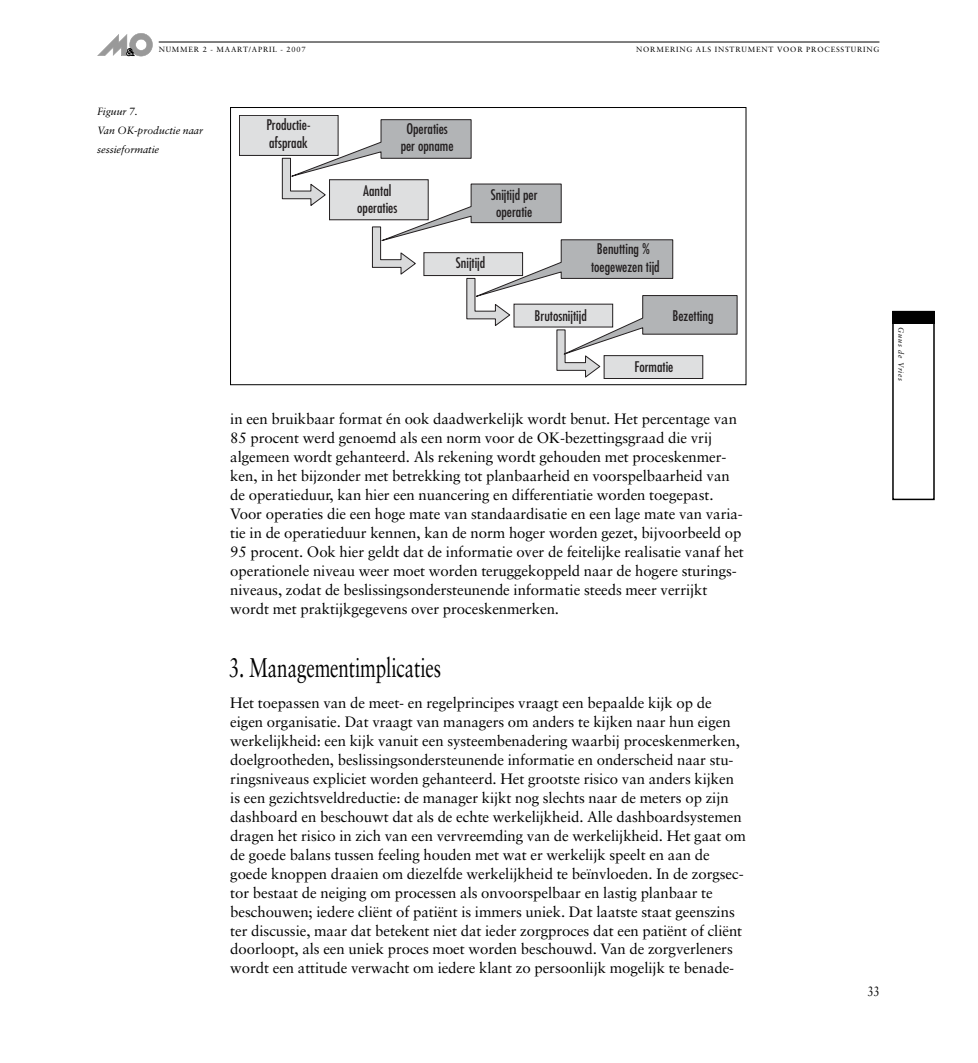
<style>
.page{position:relative;width:978px;height:1063px;background:#fff}
.page>*{position:absolute;margin:0;border:0;box-sizing:border-box;transform-origin:0 0}
.t1{font:27px "Sabon";letter-spacing:-.005em;color:#000;scale:.7 1}
.t2{font:15px/18.9px "Sabon";letter-spacing:-.005em;color:#000}
.t3{font:condensed 14.25px/17.1px "Futura";color:#231f20;text-align:center}
.t4{font:13.5px "Sabon";color:#000;scale:.8 1}
.t5{font:italic 10.5px/18.9px "Sabon";letter-spacing:-.005em;color:#000}
.t6{font:700 9px "Futura";color:#fff}
.t7{font:7.5px "Sabon";letter-spacing:.105em;color:#000}
.t8{font:italic 7.5px "Sabon";letter-spacing:.105em;color:#000}
</style>
<div class="page">
<div style="left:892px;top:311px;width:43px;height:189px;border:2px solid #000"></div>
<div style="left:892px;top:311px;width:43px;height:13px;background:#000"></div>
<div style="left:130px;top:33px;width:22px;height:23px;background:#999;border-radius:50%"></div>
<div style="left:129px;top:33px;width:24px;height:23px;border:1px solid #999;border-radius:50%"></div>
<div style="left:136px;top:39px;width:11px;height:11px;background:#fff;border-radius:50%"></div>
<div style="left:135px;top:39px;width:12px;height:12px;border:1px solid #999;border-radius:50%"></div>
<svg style="left:97px;top:34px;width:30px;height:22px"></svg>
<hr style="left:159px;top:42px;width:720px;height:1px;background:#000">
<div style="left:239px;top:115px;width:99px;height:40px;background:#dedfe0"></div>
<div style="left:239px;top:115px;width:99px;height:41px;border:1px solid #231f20"></div>
<div style="left:604px;top:355px;width:99px;height:24px;border:1px solid #231f20"></div>
<svg style="left:282px;top:119px;width:455px;height:259px"></svg>
<div style="left:230px;top:107px;width:516px;height:278px;border:1px solid #000"></div>
<p class="t6" style="left:126px;top:48px;width:9px">&amp;</p>
<p class="t7" style="left:159px;top:47px;width:148px">NUMMER 2 - MAART/APRIL - 2007</p>
<p class="t7" style="left:636px;top:47px;width:245px">NORMERING ALS INSTRUMENT VOOR PROCESSTURING</p>
<p class="t5" style="left:97px;top:103px;width:108px">Figuur 7.<br>Van OK-productie naar sessieformatie</p>
<p class="t3" style="left:266px;top:118px;width:46px;text-align:left">Productie&shy;afspraak</p>
<p class="t3" style="left:401px;top:121px;width:54px">Operaties per opname</p>
<p class="t3" style="left:357px;top:183px;width:42px">Aantal operaties</p>
<p class="t3" style="left:491px;top:187px;width:48px">Snijtijd per operatie</p>
<p class="t3" style="left:456px;top:256px;width:31px">Snijtijd</p>
<p class="t3" style="left:591px;top:242px;width:70px">Benutting % toegewezen tijd</p>
<p class="t3" style="left:535px;top:308px;width:54px">Brutosnijtijd</p>
<p class="t3" style="left:672px;top:308px;width:43px">Bezetting</p>
<p class="t3" style="left:635px;top:359px;width:40px">Formatie</p>
<p class="t2" style="left:230px;top:411px;width:515px">in een bruikbaar format én ook daadwerkelijk wordt benut. Het percentage van 85 procent werd genoemd als een norm voor de OK-bezettingsgraad die vrij algemeen wordt gehanteerd. Als rekening wordt gehouden met proceskenmer&shy;ken, in het bijzonder met betrekking tot planbaarheid en voorspelbaarheid van de operatieduur, kan hier een nuancering en differentiatie worden toegepast.<br>Voor operaties die een hoge mate van standaardisatie en een lage mate van varia&shy;tie in de operatieduur kennen, kan de norm hoger worden gezet, bijvoorbeeld op 95 procent. Ook hier geldt dat de informatie over de feitelijke realisatie vanaf het operationele niveau weer moet worden teruggekoppeld naar de hogere sturings&shy;niveaus, zodat de beslissingsondersteunende informatie steeds meer verrijkt wordt met praktijkgegevens over proceskenmerken.</p>
<h1 class="t1" style="left:229px;top:656px;width:305px">3. Managementimplicaties</h1>
<p class="t2" style="left:230px;top:695px;width:517px">Het toepassen van de meet- en regelprincipes vraagt een bepaalde kijk op de eigen organisatie. Dat vraagt van managers om anders te kijken naar hun eigen werkelijkheid: een kijk vanuit een systeembenadering waarbij proceskenmerken, doelgrootheden, beslissingsondersteunende informatie en onderscheid naar stu&shy;ringsniveaus expliciet worden gehanteerd. Het grootste risico van anders kijken is een gezichtsveldreductie: de manager kijkt nog slechts naar de meters op zijn dashboard en beschouwt dat als de echte werkelijkheid. Alle dashboardsystemen dragen het risico in zich van een vervreemding van de werkelijkheid. Het gaat om de goede balans tussen feeling houden met wat er werkelijk speelt en aan de goede knoppen draaien om diezelfde werkelijkheid te beïnvloeden. In de zorgsec&shy;tor bestaat de neiging om processen als onvoorspelbaar en lastig planbaar te beschouwen; iedere cliënt of patiënt is immers uniek. Dat laatste staat geenszins ter discussie, maar dat betekent niet dat ieder zorgproces dat een patiënt of cliënt doorloopt, als een uniek proces moet worden beschouwd. Van de zorgverleners wordt een attitude verwacht om iedere klant zo persoonlijk mogelijk te benade-</p>
<p class="t8" style="left:904px;top:327px;width:56px;rotate:90deg">Guus de Vries</p>
<p class="t4" style="left:867px;top:985px;width:17px">33</p>
</div>
